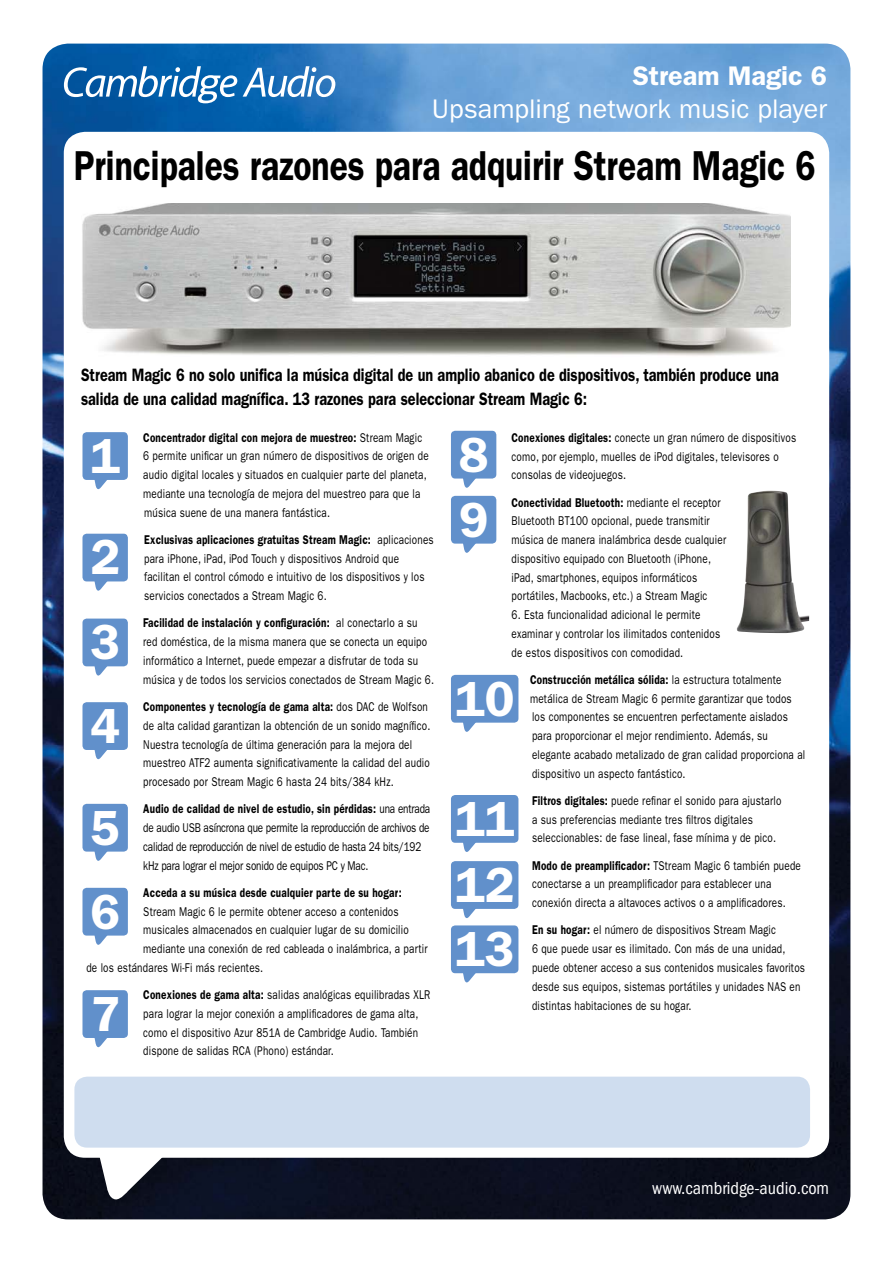
<style>
.page{position:relative;width:893px;height:1263px;background:#fff}
.page>*{position:absolute;margin:0;border:0;box-sizing:border-box;transform-origin:0 0}
.t1{font:600 49.5px/101.6px "Franklin Gothic";color:#fff}
.t2{font:600 42px "Franklin Gothic";color:#000;scale:.8 1}
.t3{font:27px "Franklin Gothic";color:#fff}
.t4{font:600 27px "Franklin Gothic";color:#fff}
.t5{font:600 18px/24px "Franklin Gothic";color:#000;scale:.8 1}
.t6{font:condensed 18px "Franklin Gothic";color:#fff}
.t7{font:12.75px/18.8px "Franklin Gothic";letter-spacing:.02em;color:#000;scale:.78 1}
.t8{font:12.75px/18.8px "Franklin Gothic";letter-spacing:-.015em;color:#000;scale:.78 1}
.t9{font:600 12.75px "Franklin Gothic";letter-spacing:.02em;color:#000;scale:.78 1}
.s1{font-weight:600}
</style>
<div class="page">
<img style="left:43px;top:44px;width:807px;height:1175px">
<svg style="left:243px;top:66px;width:92px;height:31px"></svg>
<svg style="left:64px;top:66px;width:173px;height:37px"></svg>
<div style="left:64px;top:132px;width:765px;height:1026px;background:#fff;border-radius:21px"></div>
<svg style="left:98px;top:1157px;width:73px;height:43px"></svg>
<img style="left:82px;top:203px;width:709px;height:153px">
<div style="left:74px;top:1076px;width:736px;height:72px;background:#cfddef;border-radius:13px"></div>
<div style="left:82px;top:432px;width:46px;height:48px;background:#6190cb;border-radius:4px"></div>
<svg style="left:94px;top:480px;width:13px;height:9px"></svg>
<div style="left:82px;top:702px;width:46px;height:48px;background:#6190cb;border-radius:4px"></div>
<svg style="left:94px;top:750px;width:13px;height:9px"></svg>
<div style="left:82px;top:804px;width:46px;height:47px;background:#6190cb;border-radius:4px"></div>
<svg style="left:93px;top:851px;width:22px;height:10px"></svg>
<div style="left:82px;top:619px;width:46px;height:47px;background:#6190cb;border-radius:4px"></div>
<svg style="left:93px;top:666px;width:22px;height:10px"></svg>
<div style="left:82px;top:990px;width:46px;height:48px;background:#6190cb;border-radius:4px"></div>
<svg style="left:94px;top:1038px;width:13px;height:9px"></svg>
<div style="left:82px;top:888px;width:46px;height:47px;background:#6190cb;border-radius:4px"></div>
<svg style="left:93px;top:935px;width:22px;height:10px"></svg>
<div style="left:82px;top:534px;width:46px;height:47px;background:#6190cb;border-radius:4px"></div>
<svg style="left:93px;top:581px;width:22px;height:10px"></svg>
<img style="left:737px;top:491px;width:72px;height:142px">
<div style="left:451px;top:431px;width:45px;height:47px;background:#6190cb;border-radius:4px"></div>
<svg style="left:461px;top:478px;width:23px;height:10px"></svg>
<div style="left:451px;top:496px;width:45px;height:48px;background:#6190cb;border-radius:4px"></div>
<svg style="left:461px;top:543px;width:23px;height:10px"></svg>
<div style="left:451px;top:795px;width:67px;height:48px;background:#6190cb;border-radius:4px"></div>
<svg style="left:461px;top:842px;width:23px;height:10px"></svg>
<div style="left:451px;top:861px;width:67px;height:48px;background:#6190cb;border-radius:4px"></div>
<svg style="left:461px;top:908px;width:23px;height:10px"></svg>
<div style="left:451px;top:675px;width:67px;height:48px;background:#6190cb;border-radius:4px"></div>
<svg style="left:461px;top:722px;width:23px;height:10px"></svg>
<div style="left:451px;top:925px;width:67px;height:48px;background:#6190cb;border-radius:4px"></div>
<svg style="left:461px;top:973px;width:23px;height:9px"></svg>
<h3 class="t4" style="left:633px;top:60px;width:196px">Stream Magic 6</h3>
<h3 class="t3" style="left:432px;top:93px;width:397px">Upsampling network music player</h3>
<h2 class="t2" style="left:74px;top:141px;width:929px">Principales razones para adquirir Stream Magic 6</h2>
<h3 class="t5" style="left:81px;top:363px;width:874px">Stream Magic 6 no solo unifica la música digital de un amplio abanico de dispositivos, también produce una salida de una calidad magnífica. 13 razones para seleccionar Stream Magic 6:</h3>
<p class="t7" style="left:143px;top:428px;width:367px"><span class="s1">Concentrador digital con mejora de muestreo:</span> Stream Magic 6 permite unificar un gran número de dispositivos de origen de audio digital locales y situados en cualquier parte del planeta, mediante una tecnología de mejora del muestreo para que la música suene de una manera fantástica.</p>
<p class="t7" style="left:144px;top:530px;width:373px"><span class="s1">Exclusivas aplicaciones gratuitas Stream Magic:</span> aplicaciones para iPhone, iPad, iPod Touch y dispositivos Android que facilitan el control cómodo e intuitivo de los dispositivos y los servicios conectados a Stream Magic 6.</p>
<p class="t7" style="left:143px;top:614px;width:374px"><span class="s1">Facilidad de instalación y configuración:</span> al conectarlo a su red doméstica, de la misma manera que se conecta un equipo informático a Internet, puede empezar a disfrutar de toda su música y de todos los servicios conectados de Stream Magic 6.</p>
<p class="t7" style="left:143px;top:697px;width:370px"><span class="s1">Componentes y tecnología de gama alta:</span> dos DAC de Wolfson de alta calidad garantizan la obtención de un sonido magnífico.<br>Nuestra tecnología de última generación para la mejora del muestreo ATF2 aumenta significativamente la calidad del audio procesado por Stream Magic 6 hasta 24 bits/384 kHz.</p>
<p class="t8" style="left:143px;top:800px;width:369px"><span class="s1">Audio de calidad de nivel de estudio, sin pérdidas:</span> una entrada de audio USB asíncrona que permite la reproducción de archivos de calidad de reproducción de nivel de estudio de hasta 24 bits/192 kHz para lograr el mejor sonido de equipos PC y Mac.</p>
<p class="t9" style="left:143px;top:885px;width:333px">Acceda a su música desde cualquier parte de su hogar:</p>
<p class="t7" style="left:143px;top:902px;width:329px">Stream Magic 6 le permite obtener acceso a contenidos</p>
<p class="t7" style="left:143px;top:921px;width:342px">musicales almacenados en cualquier lugar de su domicilio</p>
<p class="t7" style="left:143px;top:939px;width:366px">mediante una conexión de red cableada o inalámbrica, a partir</p>
<p class="t7" style="left:86px;top:958px;width:228px">de los estándares Wi-Fi más recientes.</p>
<p class="t7" style="left:143px;top:985px;width:369px"><span class="s1">Conexiones de gama alta:</span> salidas analógicas equilibradas XLR para lograr la mejor conexión a amplificadores de gama alta, como el dispositivo Azur 851A de Cambridge Audio. También dispone de salidas RCA (Phono) estándar.</p>
<p class="t7" style="left:512px;top:428px;width:366px"><span class="s1">Conexiones digitales:</span> conecte un gran número de dispositivos como, por ejemplo, muelles de iPod digitales, televisores o consolas de videojuegos.</p>
<p class="t7" style="left:512px;top:493px;width:277px"><span class="s1">Conectividad Bluetooth:</span> mediante el receptor Bluetooth BT100 opcional, puede transmitir música de manera inalámbrica desde cualquier dispositivo equipado con Bluetooth (iPhone, iPad, smartphones, equipos informáticos portátiles, Macbooks, etc.) a Stream Magic</p>
<p class="t7" style="left:512px;top:605px;width:269px">6. Esta funcionalidad adicional le permite examinar y controlar los ilimitados contenidos de estos dispositivos con comodidad.</p>
<p class="t7" style="left:530px;top:670px;width:354px"><span class="s1">Construcción metálica sólida:</span> la estructura totalmente metálica de Stream Magic 6 permite garantizar que todos los componentes se encuentren perfectamente aislados para proporcionar el mejor rendimiento. Además, su elegante acabado metalizado de gran calidad proporciona al dispositivo un aspecto fantástico.</p>
<p class="t7" style="left:532px;top:791px;width:321px"><span class="s1">Filtros digitales:</span> puede refinar el sonido para ajustarlo a sus preferencias mediante tres filtros digitales seleccionables: de fase lineal, fase mínima y de pico.</p>
<p class="t7" style="left:532px;top:856px;width:346px"><span class="s1">Modo de preamplificador:</span> TStream Magic 6 también puede conectarse a un preamplificador para establecer una conexión directa a altavoces activos o a amplificadores.</p>
<p class="t7" style="left:532px;top:921px;width:352px"><span class="s1">En su hogar:</span> el número de dispositivos Stream Magic<br>6 que puede usar es ilimitado. Con más de una unidad, puede obtener acceso a sus contenidos musicales favoritos desde sus equipos, sistemas portátiles y unidades NAS en distintas habitaciones de su hogar.</p>
<h1 class="t1" style="left:459px;top:422px;width:31px;line-height:65.1px">8<br>9</h1>
<h1 class="t1" style="left:90px;top:405px;width:31px">1</h1>
<h1 class="t1" style="left:90px;top:507px;width:31px">2</h1>
<h1 class="t1" style="left:90px;top:592px;width:31px">3</h1>
<h1 class="t1" style="left:455px;top:648px;width:61px">10</h1>
<h1 class="t1" style="left:90px;top:675px;width:31px">4<br>5</h1>
<h1 class="t1" style="left:455px;top:786px;width:61px;line-height:66.2px">11<br>12</h1>
<h1 class="t1" style="left:90px;top:861px;width:31px">6</h1>
<h1 class="t1" style="left:455px;top:898px;width:61px">13</h1>
<h1 class="t1" style="left:90px;top:963px;width:31px">7</h1>
<h3 class="t6" style="left:652px;top:1178px;width:178px">www.cambridge-audio.com</h3>
</div>
